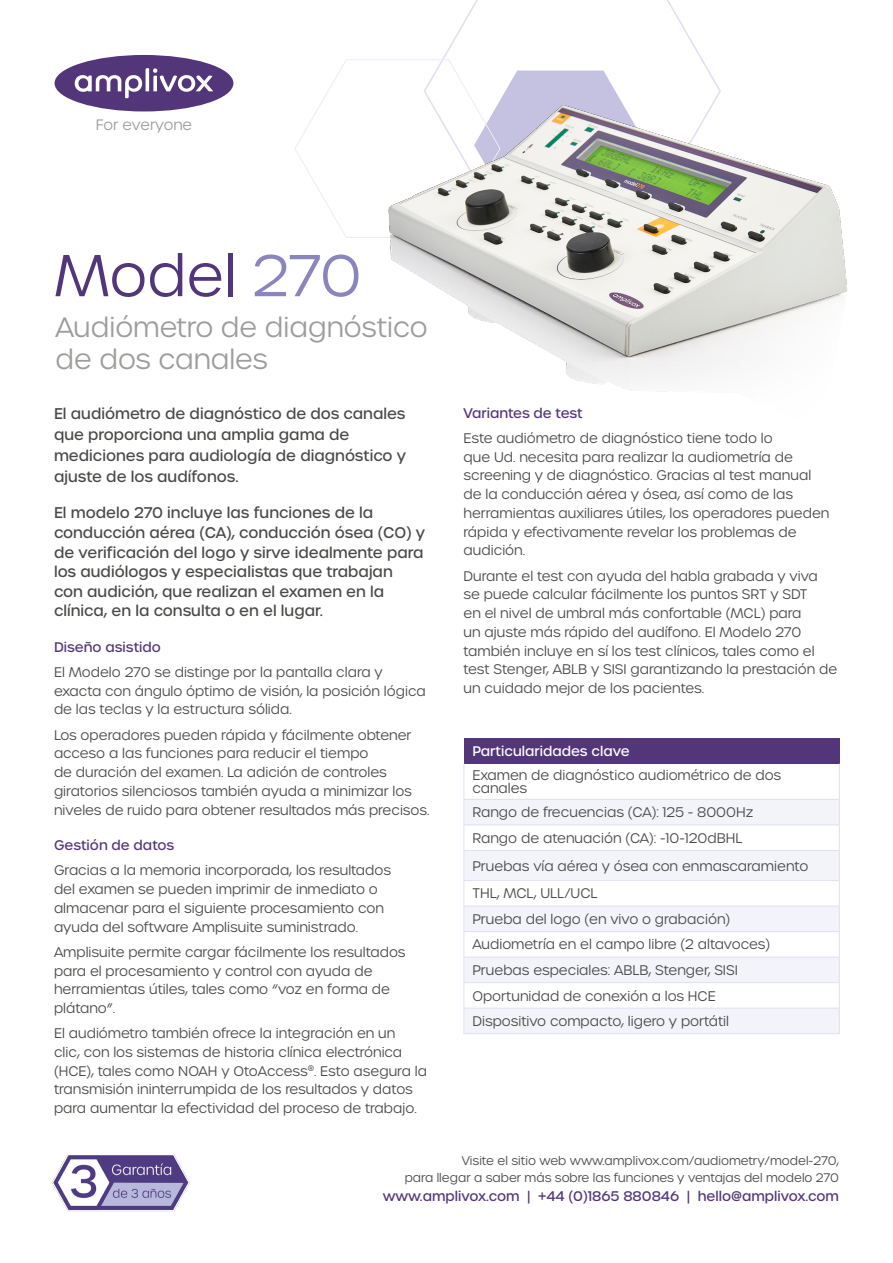
<style>
.page{position:relative;width:893px;height:1263px;background:#fff}
.page>*{position:absolute;margin:0;border:0;box-sizing:border-box;transform-origin:0 0}
.t1{font:300 57px "Urbane";letter-spacing:-.005em;color:#53367a}
.t2{font:300 27px/31.5px "Urbane";color:#9d9d9c}
.t3{font:500 15px/19.5px "Urbane";color:#4a4a49}
.t4{font:300 14.55px "Urbane";color:#9d9d9c}
.t5{font:300 13.5px/18.8px "Urbane";color:#4a4a49}
.t6{font:500 13.5px "Urbane";color:#53367a}
.t7{font:500 13.5px "Urbane";color:#fff}
.t8{font:300 12px/16.5px "Urbane";color:#4a4a49;text-align:right}
.s1{color:#8a85bf}
</style>
<div class="page">
<svg style="left:442px;top:0;width:264px;height:65px"></svg>
<svg style="left:295px;top:59px;width:352px;height:179px"></svg>
<img style="left:354px;top:65px;width:494px;height:327px">
<div style="left:55px;top:55px;width:178px;height:56px;background:#53367a;border-radius:50%"></div>
<svg style="left:75px;top:68px;width:138px;height:30px"></svg>
<div style="left:464px;top:738px;width:375px;height:26px;background:#53367a"></div>
<svg style="left:464px;top:800px;width:375px;height:233px;fill:#f3f3fa"></svg>
<hr style="left:463px;top:799px;width:377px;height:1px;background:#e1dff1">
<hr style="left:463px;top:824px;width:377px;height:1px;background:#e1dff1">
<hr style="left:463px;top:850px;width:377px;height:1px;background:#e1dff1">
<hr style="left:463px;top:880px;width:377px;height:1px;background:#e1dff1">
<hr style="left:463px;top:906px;width:377px;height:1px;background:#e1dff1">
<hr style="left:463px;top:931px;width:377px;height:1px;background:#e1dff1">
<hr style="left:463px;top:957px;width:377px;height:1px;background:#e1dff1">
<hr style="left:463px;top:982px;width:377px;height:1px;background:#e1dff1">
<hr style="left:463px;top:1008px;width:377px;height:1px;background:#e1dff1">
<hr style="left:463px;top:1033px;width:377px;height:1px;background:#e1dff1">
<hr style="left:463px;top:764px;width:1px;height:35px;background:#e1dff1">
<hr style="left:839px;top:764px;width:1px;height:35px;background:#e1dff1">
<svg style="left:463px;top:800px;width:1px;height:233px"></svg>
<svg style="left:839px;top:800px;width:1px;height:233px"></svg>
<img style="left:53px;top:1155px;width:137px;height:57px">
<p class="t4" style="left:96px;top:116px;width:98px">For everyone</p>
<h1 class="t1" style="left:54px;top:239px;width:309px">Model <span class="s1">270</span></h1>
<h2 class="t2" style="left:55px;top:312px;width:374px">Audiómetro de diagnóstico de dos canales</h2>
<p class="t3" style="left:54px;top:403px;width:354px;line-height:21px">El audiómetro de diagnóstico de dos canales que proporciona una amplia gama de mediciones para audiología de diagnóstico y ajuste de los audífonos.</p>
<p class="t3" style="left:54px;top:503px;width:373px">El modelo 270 incluye las funciones de la conducción aérea (CA), conducción ósea (CO) y de verificación del logo y sirve idealmente para los audiólogos y especialistas que trabajan con audición, que realizan el examen en la clínica, en la consulta o en el lugar.</p>
<p class="t6" style="left:54px;top:638px;width:108px">Diseño asistido</p>
<p class="t5" style="left:54px;top:663px;width:373px">El Modelo 270 se distinge por la pantalla clara y exacta con ángulo óptimo de visión, la posición lógica de las teclas y la estructura sólida.</p>
<p class="t5" style="left:54px;top:725px;width:377px">Los operadores pueden rápida y fácilmente obtener acceso a las funciones para reducir el tiempo<br>de duración del examen. La adición de controles giratorios silenciosos también ayuda a minimizar los niveles de ruido para obtener resultados más precisos.</p>
<p class="t6" style="left:54px;top:836px;width:122px">Gestión de datos</p>
<p class="t5" style="left:54px;top:861px;width:338px">Gracias a la memoria incorporada, los resultados del examen se pueden imprimir de inmediato o almacenar para el siguiente procesamiento con ayuda del software Amplisuite suministrado.</p>
<p class="t5" style="left:54px;top:942px;width:353px">Amplisuite permite cargar fácilmente los resultados para el procesamiento y control con ayuda de herramientas útiles, tales como “voz en forma de plátano”.</p>
<p class="t5" style="left:54px;top:1024px;width:375px">El audiómetro también ofrece la integración en un<br>clic, con los sistemas de historia clínica electrónica (HCE), tales como NOAH y OtoAccess<sup>®</sup>. Esto asegura la transmisión ininterrumpida de los resultados y datos para aumentar la efectividad del proceso de trabajo.</p>
<p class="t6" style="left:463px;top:404px;width:121px">Variantes de test</p>
<p class="t5" style="left:463px;top:429px;width:367px">Este audiómetro de diagnóstico tiene todo lo<br>que Ud. necesita para realizar la audiometría de screening y de diagnóstico. Gracias al test manual de la conducción aérea y ósea, así como de las herramientas auxiliares útiles, los operadores pueden rápida y efectivamente revelar los problemas de audición.</p>
<p class="t5" style="left:463px;top:566px;width:375px">Durante el test con ayuda del habla grabada y viva se puede calcular fácilmente los puntos SRT y SDT<br>en el nivel de umbral más confortable (MCL) para<br>un ajuste más rápido del audífono. El Modelo 270 también incluye en sí los test clínicos, tales como el test Stenger, ABLB y SISI garantizando la prestación de un cuidado mejor de los pacientes.</p>
<p class="t7" style="left:472px;top:742px;width:159px">Particularidades clave</p>
<p class="t5" style="left:472px;top:768px;width:310px;line-height:13.5px">Examen de diagnóstico audiométrico de dos canales</p>
<p class="t5" style="left:472px;top:800px;width:283px;line-height:25.5px">Rango de frecuencias (CA): 125 - 8000Hz<br>Rango de atenuación (CA): -10-120dBHL</p>
<p class="t5" style="left:472px;top:852px;width:337px;line-height:27.8px">Pruebas vía aérea y ósea con enmascaramiento<br>THL, MCL, ULL/UCL</p>
<p class="t5" style="left:472px;top:906px;width:299px;line-height:25.5px">Prueba del logo (en vivo o grabación)<br>Audiometría en el campo libre (2 altavoces)<br>Pruebas especiales: ABLB, Stenger, SISI Oportunidad de conexión a los HCE Dispositivo compacto, ligero y portátil</p>
<p class="t8" style="left:405px;top:1153px;width:436px">Visite el sitio web www.amplivox.com/audiometry/model-270,<br>para llegar a saber más sobre las funciones y ventajas del modelo 270</p>
<p class="t6" style="left:383px;top:1187px;width:458px">www.amplivox.com | +44 (0)1865 880846 | hello@amplivox.com</p>
</div>
